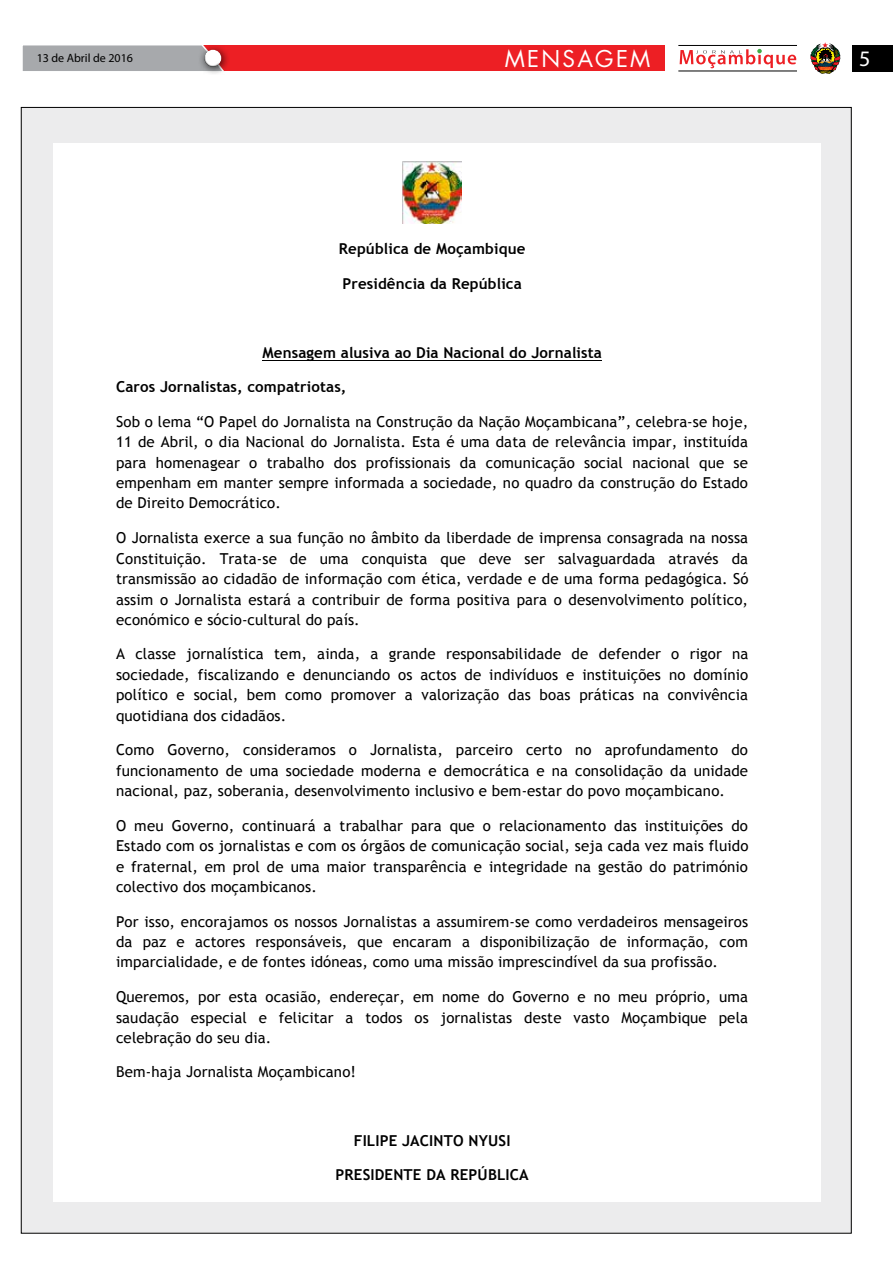
<style>
.page{position:relative;width:893px;height:1263px;background:#fff}
.page>*{position:absolute;margin:0;border:0;box-sizing:border-box;transform-origin:0 0}
.t1{font:22.5px "Futura";letter-spacing:.1em;color:#fff}
.t2{font:22.2px "Myriad Pro";color:#fff}
.t3{font:15px/20.4px "Trebuchet MS";letter-spacing:.01em;color:#000;text-align:justify}
.t4{font:700 15px "Trebuchet MS";letter-spacing:.01em;color:#000}
.t5{font:12px "Myriad Pro";color:#000}
</style>
<div class="page">
<div style="left:23px;top:45px;width:642px;height:26px;background:#ed1f24"></div>
<div style="left:22px;top:45px;width:176px;height:26px;background:#a7a9ac"></div>
<div style="left:852px;top:45px;width:41px;height:26px;background:#000"></div>
<div style="left:798px;top:31px;width:55px;height:55px;background:#fff"></div>
<svg style="left:810px;top:42px;width:30px;height:32px"></svg>
<div style="left:198px;top:44px;width:33px;height:32px;background:#000;opacity:.75"></div>
<div style="left:203px;top:49px;width:19px;height:14px;background:#fff;opacity:.75"></div>
<div style="left:203px;top:52px;width:19px;height:17px;background:#000;opacity:.75"></div>
<hr style="left:678px;top:71px;width:119px;height:1px;background:#000">
<hr style="left:678px;top:45px;width:119px;height:1px;background:#000">
<svg style="left:680px;top:49px;width:116px;height:19px"></svg>
<div style="left:21px;top:107px;width:830px;height:1126px;background:#ececed"></div>
<div style="left:53px;top:143px;width:768px;height:1058px;background:#fff"></div>
<img style="left:403px;top:162px;width:58px;height:61px">
<hr style="left:263px;top:360px;width:339px;height:1px;background:#000">
<h1 class="t1" style="left:505px;top:43px;width:147px">MENSAGEM</h1>
<p class="t5" style="left:37px;top:51px;width:98px">13 de Abril de 2016</p>
<h2 class="t2" style="left:859px;top:45px;width:13px">5</h2>
<p class="t4" style="left:339px;top:240px;width:188px">República de Moçambique</p>
<p class="t4" style="left:343px;top:274px;width:181px">Presidência da República</p>
<p class="t4" style="left:262px;top:343px;width:341px">Mensagem alusiva ao Dia Nacional do Jornalista</p>
<p class="t4" style="left:116px;top:377px;width:232px">Caros Jornalistas, compatriotas,</p>
<p class="t3" style="left:116px;top:412px;width:634px">Sob o lema “O Papel do Jornalista na Construção da Nação Moçambicana”, celebra-se hoje, 11 de Abril, o dia Nacional do Jornalista. Esta é uma data de relevância impar, instituída para homenagear o trabalho dos profissionais da comunicação social nacional que se empenham em manter sempre informada a sociedade, no quadro da construção do Estado de Direito Democrático.</p>
<p class="t3" style="left:116px;top:528px;width:634px">O Jornalista exerce a sua função no âmbito da liberdade de imprensa consagrada na nossa Constituição. Trata-se de uma conquista que deve ser salvaguardada através da transmissão ao cidadão de informação com ética, verdade e de uma forma pedagógica. Só assim o Jornalista estará a contribuir de forma positiva para o desenvolvimento político, económico e sócio-cultural do país.</p>
<p class="t3" style="left:116px;top:644px;width:634px">A classe jornalística tem, ainda, a grande responsabilidade de defender o rigor na sociedade, fiscalizando e denunciando os actos de indivíduos e instituições no domínio político e social, bem como promover a valorização das boas práticas na convivência quotidiana dos cidadãos.</p>
<p class="t3" style="left:116px;top:740px;width:634px">Como Governo, consideramos o Jornalista, parceiro certo no aprofundamento do funcionamento de uma sociedade moderna e democrática e na consolidação da unidade nacional, paz, soberania, desenvolvimento inclusivo e bem-estar do povo moçambicano.</p>
<p class="t3" style="left:116px;top:815px;width:634px">O meu Governo, continuará a trabalhar para que o relacionamento das instituições do Estado com os jornalistas e com os órgãos de comunicação social, seja cada vez mais fluido e fraternal, em prol de uma maior transparência e integridade na gestão do património colectivo dos moçambicanos.</p>
<p class="t3" style="left:116px;top:911px;width:634px">Por isso, encorajamos os nossos Jornalistas a assumirem-se como verdadeiros mensageiros da paz e actores responsáveis, que encaram a disponibilização de informação, com imparcialidade, e de fontes idóneas, como uma missão imprescindível da sua profissão.</p>
<p class="t3" style="left:116px;top:986px;width:633px">Queremos, por esta ocasião, endereçar, em nome do Governo e no meu próprio, uma saudação especial e felicitar a todos os jornalistas deste vasto Moçambique pela celebração do seu dia.</p>
<p class="t3" style="left:116px;top:1062px;width:242px">Bem-haja Jornalista Moçambicano!</p>
<p class="t4" style="left:354px;top:1131px;width:158px">FILIPE JACINTO NYUSI</p>
<p class="t4" style="left:336px;top:1165px;width:195px">PRESIDENTE DA REPÚBLICA</p>
</div>
